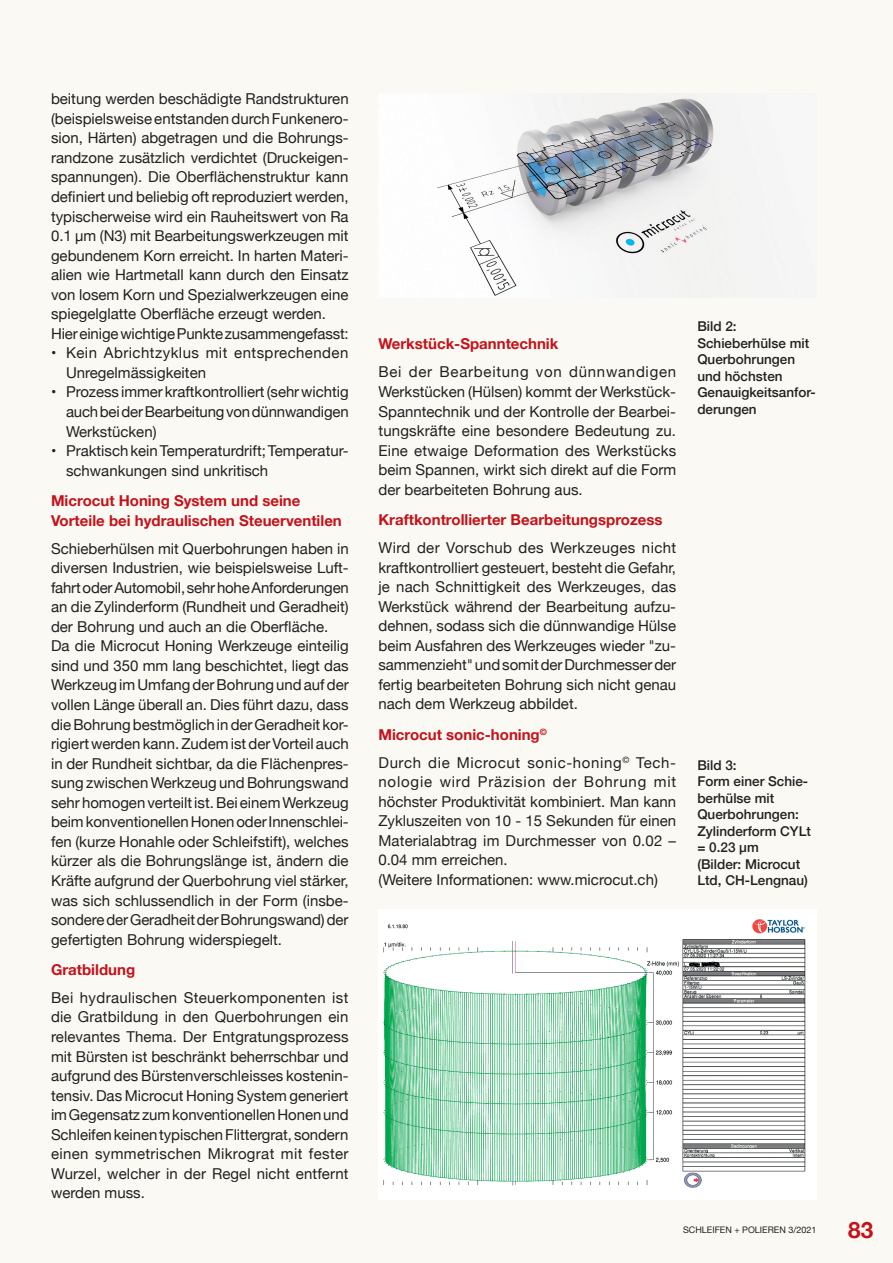
<style>
.page{position:relative;width:893px;height:1263px;background:#fbf9f4}
.page>*{position:absolute;margin:0;border:0;box-sizing:border-box;transform-origin:0 0}
.Seitenzahl{font:700 22.5px "Helvetica Neue";color:#c4121a}
.Fließtext{font:15px/19.5px "Helvetica Neue";color:#231f20;text-align:justify}
.Zwischenüberschrift{font:700 15px/19.6px "Helvetica Neue";color:#c4121a}
.Fließtext-2{font:15px/19.5px "Helvetica Neue";letter-spacing:.03em;color:#231f20}
.Bildunterschrift{font:500 13.5px/16.5px "Helvetica Neue";color:#231f20}
.t1{font:9px "Helvetica Neue";color:#231f20}
</style>
<div class="page">
<img style="left:378px;top:94px;width:438px;height:203px">
<img style="left:378px;top:909px;width:438px;height:290px">
<p class="Fließtext" style="left:51px;top:90px;width:299px">beitung werden beschädigte Randstrukturen (beispielsweise entstanden durch Funkenero&shy;sion, Härten) abgetragen und die Bohrungs&shy;randzone zusätzlich verdichtet (Druckeigen&shy;spannungen). Die Oberflächenstruktur kann definiert und beliebig oft reproduziert werden, typischerweise wird ein Rauheitswert von Ra 0.1 µm (N3) mit Bearbeitungswerkzeugen mit gebundenem Korn erreicht. In harten Materi&shy;alien wie Hartmetall kann durch den Einsatz von losem Korn und Spezialwerkzeugen eine spiegelglatte Oberfläche erzeugt werden.</p>
<p class="Fließtext" style="left:51px;top:325px;width:299px">Hier einige wichtige Punkte zusammengefasst:</p>
<p class="Fließtext-2" style="left:66px;top:344px;width:284px;text-indent:-15px">• Kein Abrichtzyklus mit entsprechenden<br>Unregelmässigkeiten</p>
<p class="Fließtext" style="left:66px;top:383px;width:284px;text-indent:-15px">• Prozess immer kraftkontrolliert (sehr wichtig auch bei der Bearbeitung von dünnwandigen Werkstücken)</p>
<p class="Fließtext" style="left:66px;top:442px;width:284px;text-indent:-15px">• Praktisch kein Temperaturdrift; Temperatur&shy;schwankungen sind unkritisch</p>
<p class="Zwischenüberschrift" style="left:51px;top:491px;width:292px">Microcut Honing System und seine<br>Vorteile bei hydraulischen Steuerventilen</p>
<p class="Fließtext" style="left:51px;top:539px;width:299px">Schieberhülsen mit Querbohrungen haben in diversen Industrien, wie beispielsweise Luft&shy;fahrt oder Automobil, sehr hohe Anforderungen an die Zylinderform (Rundheit und Geradheit) der Bohrung und auch an die Oberfläche.</p>
<p class="Fließtext" style="left:51px;top:637px;width:299px">Da die Microcut Honing Werkzeuge einteilig sind und 350 mm lang beschichtet, liegt das Werkzeug im Umfang der Bohrung und auf der vollen Länge überall an. Dies führt dazu, dass die Bohrung bestmöglich in der Geradheit kor&shy;rigiert werden kann. Zudem ist der Vorteil auch in der Rundheit sichtbar, da die Flächenpres&shy;sung zwischen Werkzeug und Bohrungswand sehr homogen verteilt ist. Bei einem Werkzeug beim konventionellen Honen oder Innenschlei&shy;fen (kurze Honahle oder Schleifstift), welches kürzer als die Bohrungslänge ist, ändern die Kräfte aufgrund der Querbohrung viel stärker, was sich schlussendlich in der Form (insbe&shy;sondere der Geradheit der Bohrungswand) der gefertigten Bohrung widerspiegelt.</p>
<p class="Zwischenüberschrift" style="left:51px;top:960px;width:86px">Gratbildung</p>
<p class="Fließtext" style="left:51px;top:989px;width:299px">Bei hydraulischen Steuerkomponenten ist die Gratbildung in den Querbohrungen ein relevantes Thema. Der Entgratungsprozess mit Bürsten ist beschränkt beherrschbar und aufgrund des Bürstenverschleisses kostenin&shy;tensiv. Das Microcut Honing System generiert im Gegensatz zum konventionellen Honen und Schleifen keinen typischen Flittergrat, sondern einen symmetrischen Mikrograt mit fester Wurzel, welcher in der Regel nicht entfernt werden muss.</p>
<p class="Zwischenüberschrift" style="left:378px;top:335px;width:181px">Werkstück-Spanntechnik</p>
<p class="Fließtext" style="left:378px;top:363px;width:299px">Bei der Bearbeitung von dünnwandigen Werkstücken (Hülsen) kommt der Werkstück-Spanntechnik und der Kontrolle der Bearbei&shy;tungskräfte eine besondere Bedeutung zu.<br>Eine etwaige Deformation des Werkstücks beim Spannen, wirkt sich direkt auf die Form der bearbeiteten Bohrung aus.</p>
<p class="Zwischenüberschrift" style="left:378px;top:510px;width:286px">Kraftkontrollierter Bearbeitungsprozess</p>
<p class="Fließtext" style="left:378px;top:539px;width:299px">Wird der Vorschub des Werkzeuges nicht kraftkontrolliert gesteuert, besteht die Gefahr, je nach Schnittigkeit des Werkzeuges, das Werkstück während der Bearbeitung aufzu&shy;dehnen, sodass sich die dünnwandige Hülse beim Ausfahren des Werkzeuges wieder "zu&shy;sammenzieht" und somit der Durchmesser der fertig bearbeiteten Bohrung sich nicht genau nach dem Werkzeug abbildet.</p>
<p class="Zwischenüberschrift" style="left:378px;top:725px;width:170px">Microcut sonic-honing<sup>©</sup></p>
<p class="Fließtext" style="left:378px;top:753px;width:299px">Durch die Microcut sonic-honing<sup>©</sup> Tech&shy;nologie wird Präzision der Bohrung mit höchster Produktivität kombiniert. Man kann Zykluszeiten von 10 - 15 Sekunden für einen Materialabtrag im Durchmesser von 0.02 – 0.04 mm erreichen.</p>
<p class="Fließtext" style="left:378px;top:871px;width:281px">(Weitere Informationen: www.microcut.ch)</p>
<p class="Bildunterschrift" style="left:697px;top:317px;width:41px">Bild 2:</p>
<p class="Bildunterschrift" style="left:697px;top:334px;width:120px">Schieberhülse mit<br>Querbohrungen und höchsten<br>Genauigkeitsanfor&shy;derungen</p>
<p class="Bildunterschrift" style="left:697px;top:755px;width:41px">Bild 3:</p>
<p class="Bildunterschrift" style="left:697px;top:772px;width:115px">Form einer Schie&shy;berhülse mit<br>Querbohrungen:<br>Zylinderform CYLt = 0.23 µm</p>
<p class="Bildunterschrift" style="left:697px;top:854px;width:112px">(Bilder: Microcut<br>Ltd, CH-Lengnau)</p>
<p class="t1" style="left:683px;top:1223px;width:135px">SCHLEIFEN + POLIEREN 3/2021</p>
<p class="Seitenzahl" style="left:848px;top:1212px;width:27px">83</p>
</div>
